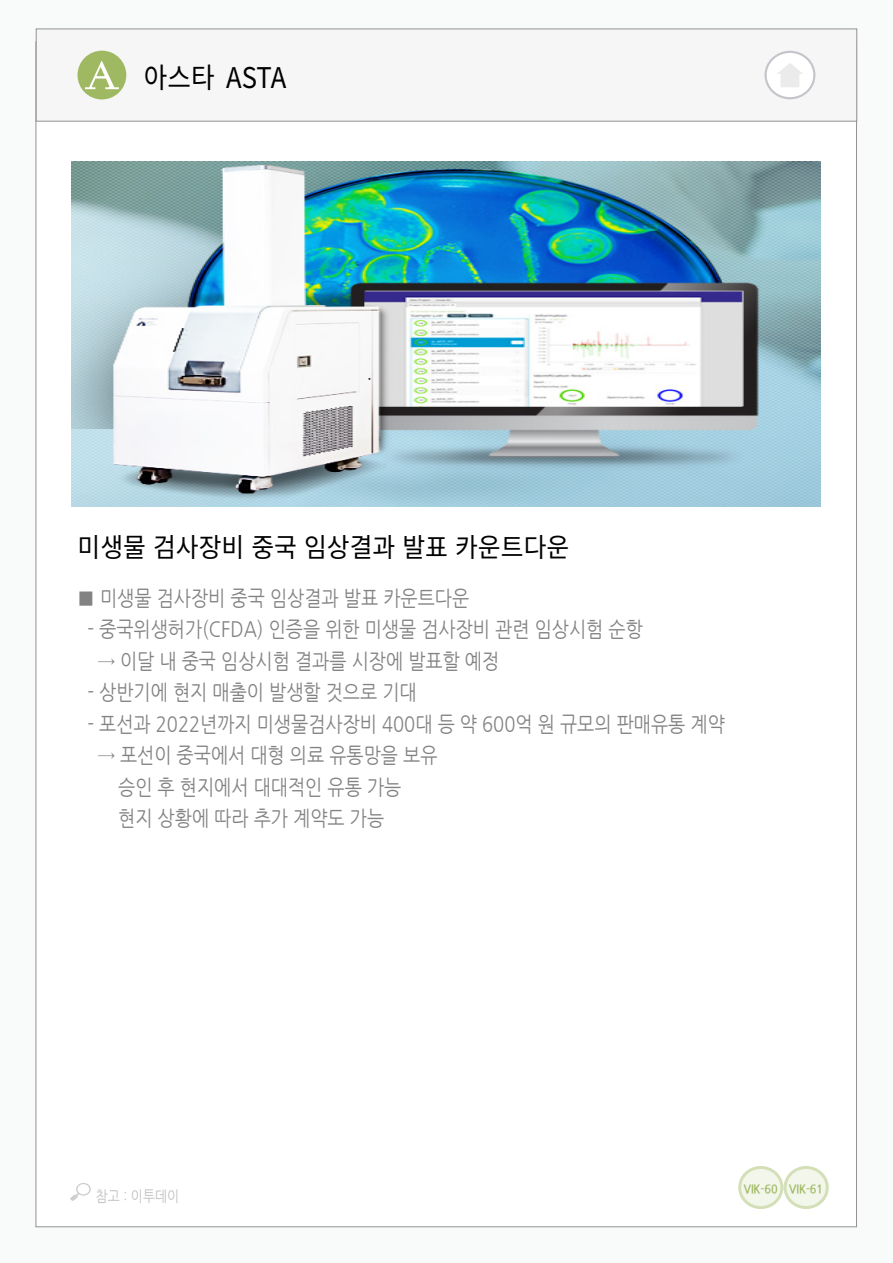
<style>
.page{position:relative;width:893px;height:1263px;background:#f9fafa}
.page>*{position:absolute;margin:0;border:0;box-sizing:border-box;transform-origin:0 0}
.t1{font:28.5px "Noto Sans CJ Kkr";color:#000;scale:.9 1}
.t2{font:26.7px "Noto Sans CJ Kkr";color:#000;scale:.93 1}
.t3{font:21px/31.5px "Nanum Gothic";color:#828282;scale:.87 1}
.t4{font:21px "Nanum Gothic";color:#828282;scale:.9 1}
.t5{font:14.85px "Nanum Gothic";color:#bfc0c0;scale:.86 1}
.t6{font:700 12.15px "Nanum Gothic";color:#9fb962;scale:.9 1}
</style>
<div class="page">
<div style="left:36px;top:42px;width:820px;height:1185px;background:#fff"></div>
<div style="left:36px;top:29px;width:821px;height:92px;background:#f6f6f6;border:1px solid #929292"></div>
<img style="left:72px;top:162px;width:748px;height:345px">
<svg style="left:785px;top:1167px;width:42px;height:40px"></svg>
<div style="left:784px;top:1166px;width:45px;height:43px;border:3px solid #9fb962;border-radius:50%"></div>
<svg style="left:70px;top:1183px;width:21px;height:18px"></svg>
<div style="left:78px;top:51px;width:48px;height:48px;background:#9fb962;border-radius:50%"></div>
<svg style="left:740px;top:1167px;width:42px;height:40px"></svg>
<div style="left:738px;top:1166px;width:45px;height:43px;border:3px solid #9fb962;border-radius:50%"></div>
<div style="left:766px;top:52px;width:48px;height:46px;background:#fff;border-radius:50%"></div>
<div style="left:764px;top:51px;width:51px;height:48px;border:2px solid #c4c5ca;border-radius:50%"></div>
<svg style="left:777px;top:63px;width:26px;height:24px"></svg>
<svg style="left:85px;top:61px;width:34px;height:28px"></svg>
<h1 class="t1" style="left:144px;top:61px;width:160px">아스타 ASTA</h1>
<p class="t2" style="left:78px;top:532px;width:530px">미생물 검사장비 중국 임상결과 발표 카운트다운</p>
<p class="t4" style="left:77px;top:588px;width:437px">■ 미생물 검사장비 중국 임상결과 발표 카운트다운</p>
<p class="t3" style="left:87px;top:614px;width:640px">- 중국위생허가(CFDA) 인증을 위한 미생물 검사장비 관련 임상시험 순항</p>
<p class="t3" style="left:98px;top:646px;width:463px">→ 이달 내 중국 임상시험 결과를 시장에 발표할 예정</p>
<p class="t3" style="left:87px;top:677px;width:380px">- 상반기에 현지 매출이 발생할 것으로 기대</p>
<p class="t3" style="left:87px;top:709px;width:734px">- 포선과 2022년까지 미생물검사장비 400대 등 약 600억 원 규모의 판매유통 계약</p>
<p class="t3" style="left:118px;top:740px;width:369px;text-indent:-20px">→ 포선이 중국에서 대형 의료 유통망을 보유 승인 후 현지에서 대대적인 유통 가능 현지 상황에 따라 추가 계약도 가능</p>
<p class="t5" style="left:96px;top:1189px;width:98px">참고 : 이투데이</p>
<p class="t6" style="left:744px;top:1183px;width:39px">VIK-60</p>
<p class="t6" style="left:789px;top:1183px;width:39px">VIK-61</p>
</div>
